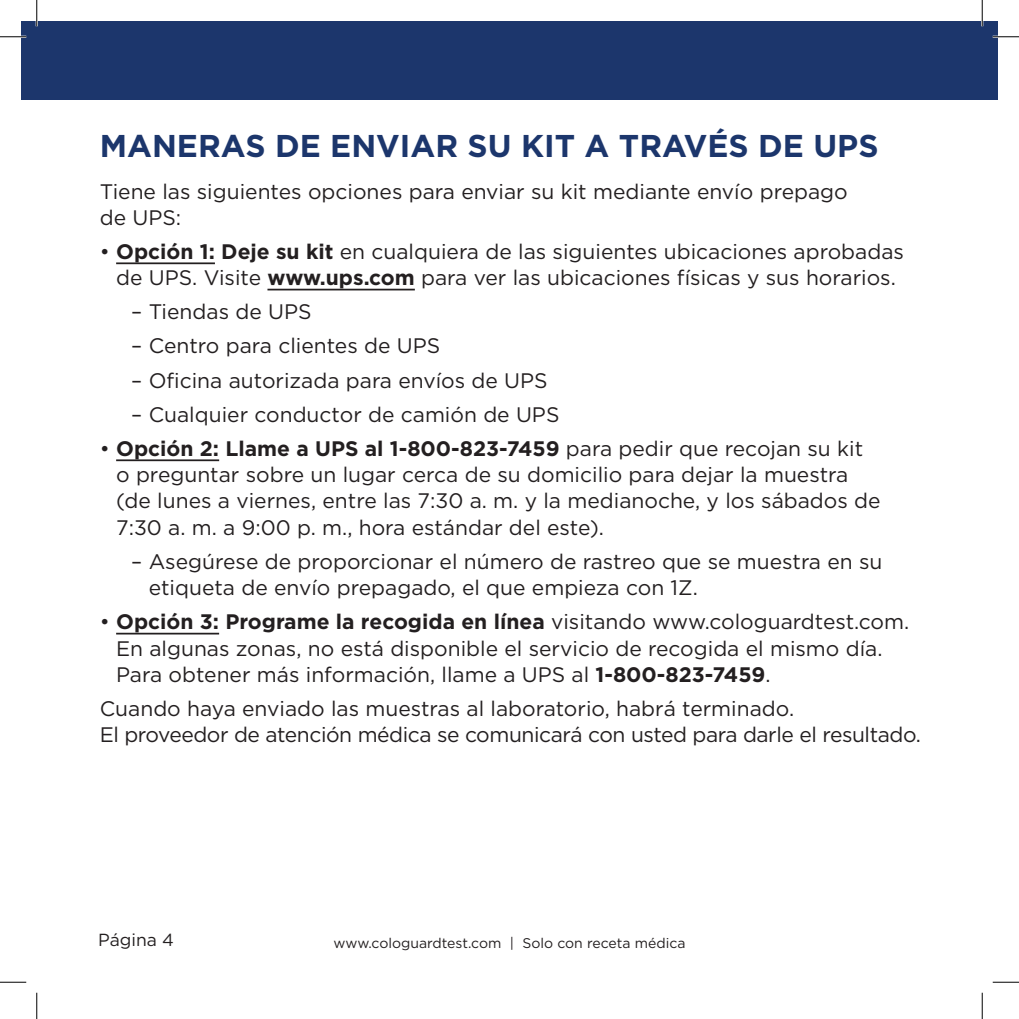
<style>
.page{position:relative;width:1019px;height:1019px;background:#fff}
.page>*{position:absolute;margin:0;border:0;box-sizing:border-box;transform-origin:0 0}
.t1{font:700 31.5px "Gotham";color:#1c366c}
.t2{font:21px/26.2px "Gotham";color:#231f20}
.t3{font:21px/26.2px "Gotham";letter-spacing:-.02em;color:#231f20}
.t4{font:17.5px "Gotham";color:#231f20}
.t5{font:14px "Gotham";color:#231f20}
.s1{font-weight:700}
</style>
<div class="page">
<div style="left:21px;top:21px;width:977px;height:79px;background:#1c366c"></div>
<hr style="left:116px;top:262px;width:99px;height:2px;background:#231f20">
<hr style="left:267px;top:289px;width:148px;height:1px;background:#231f20">
<hr style="left:116px;top:459px;width:103px;height:2px;background:#231f20">
<hr style="left:116px;top:632px;width:103px;height:2px;background:#231f20">
<hr style="left:0;top:36px;width:26px;height:2px;background:#fff">
<hr style="left:992px;top:36px;width:26px;height:2px;background:#fff">
<hr style="left:36px;top:0;width:2px;height:26px;background:#fff">
<hr style="left:981px;top:0;width:2px;height:26px;background:#fff">
<svg style="left:0;top:36px;width:26px;height:1px"></svg>
<svg style="left:992px;top:36px;width:26px;height:1px"></svg>
<svg style="left:0;top:981px;width:26px;height:1px"></svg>
<svg style="left:992px;top:981px;width:26px;height:1px"></svg>
<svg style="left:36px;top:0;width:1px;height:26px"></svg>
<svg style="left:36px;top:992px;width:1px;height:26px"></svg>
<svg style="left:981px;top:0;width:1px;height:26px"></svg>
<svg style="left:981px;top:992px;width:1px;height:26px"></svg>
<h1 class="t1" style="left:100px;top:126px;width:780px">MANERAS DE ENVIAR SU KIT A TRAVÉS DE UPS</h1>
<p class="t2" style="left:100px;top:178px;width:749px">Tiene las siguientes opciones para enviar su kit mediante envío prepago de UPS:</p>
<p class="t2" style="left:100px;top:238px;width:805px;text-align:center">• <span class="s1">Opción 1: Deje su kit</span> en cualquiera de las siguientes ubicaciones aprobadas de UPS. Visite <span class="s1">www.ups.com</span> para ver las ubicaciones físicas y sus horarios.</p>
<p class="t2" style="left:131px;top:298px;width:182px">– Tiendas de UPS</p>
<p class="t2" style="left:131px;top:332px;width:310px">– Centro para clientes de UPS</p>
<p class="t2" style="left:131px;top:367px;width:418px">– Oficina autorizada para envíos de UPS</p>
<p class="t2" style="left:131px;top:401px;width:429px">– Cualquier conductor de camión de UPS</p>
<p class="t2" style="left:116px;top:435px;width:766px;text-indent:-16px">• <span class="s1">Opción 2: Llame a UPS al 1-800-823-7459</span> para pedir que recojan su kit o preguntar sobre un lugar cerca de su domicilio para dejar la muestra (de lunes a viernes, entre las 7:30 a. m. y la medianoche, y los sábados de 7:30 a. m. a 9:00 p. m., hora estándar del este).</p>
<p class="t2" style="left:149px;top:548px;width:735px;text-indent:-17px">– Asegúrese de proporcionar el número de rastreo que se muestra en su etiqueta de envío prepagado, el que empieza con 1Z.</p>
<p class="t2" style="left:116px;top:608px;width:794px;text-indent:-16px">• <span class="s1">Opción 3: Programe la recogida en línea</span> visitando www.cologuardtest.com.<br>En algunas zonas, no está disponible el servicio de recogida el mismo día.<br>Para obtener más información, llame a UPS al <span class="s1">1-800-823-7459</span>.</p>
<p class="t3" style="left:100px;top:695px;width:822px">Cuando haya enviado las muestras al laboratorio, habrá terminado.<br>El proveedor de atención médica se comunicará con usted para darle el resultado.</p>
<p class="t4" style="left:98px;top:929px;width:77px">Página 4</p>
<p class="t5" style="left:333px;top:934px;width:353px">www.cologuardtest.com | Solo con receta médica</p>
</div>
